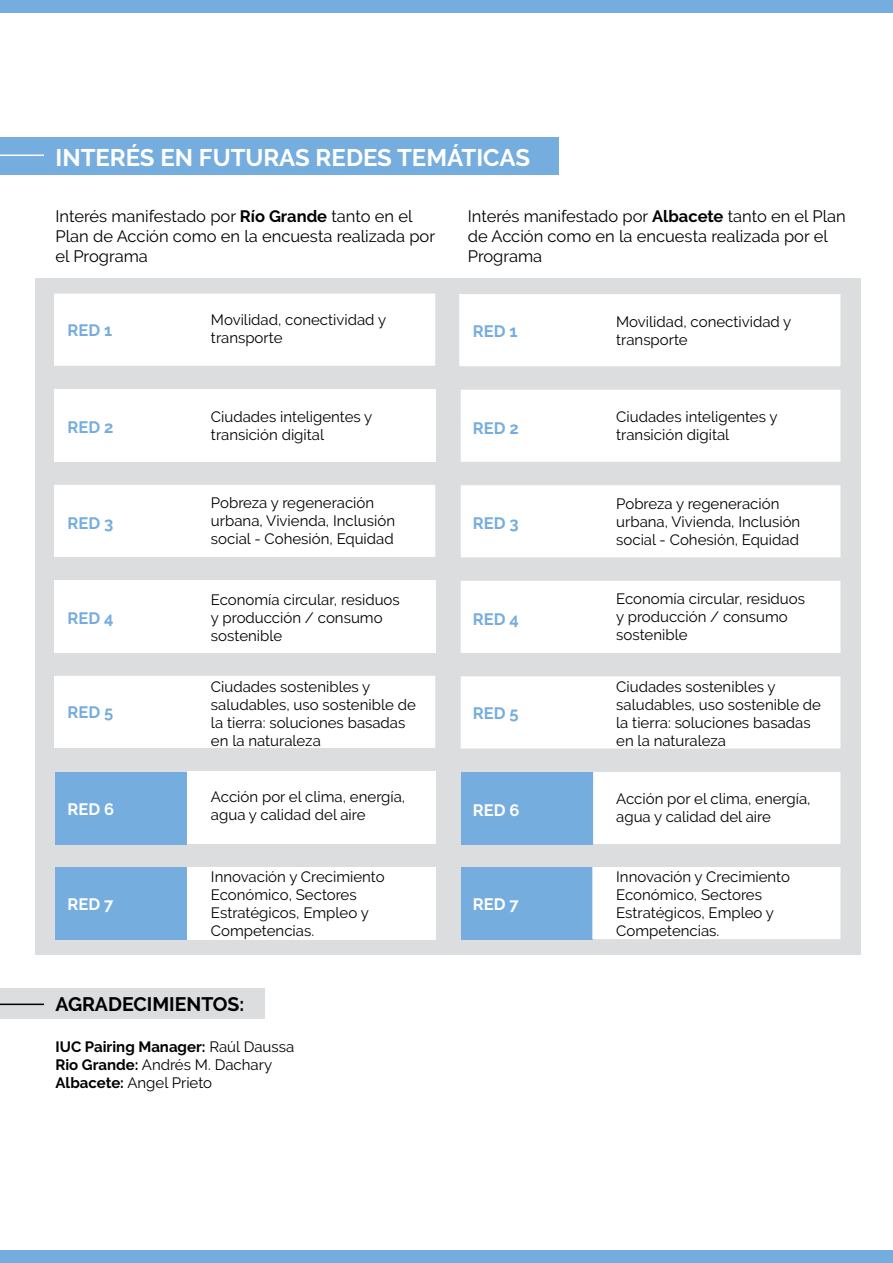
<style>
.page{position:relative;width:893px;height:1263px;background:#fff}
.page>*{position:absolute;margin:0;border:0;box-sizing:border-box;transform-origin:0 0}
.t1{font:700 24px "Raleway";color:#fff}
.t2{font:700 19.5px "Raleway";color:#000}
.t3{font:16.5px/19.8px "Raleway";color:#000}
.t4{font:700 16.5px "Raleway";color:#75adde}
.t5{font:700 16.5px "Raleway";color:#fff}
.t6{font:15px/18px "Raleway";color:#000}
.t7{font:700 15px/18px "Raleway";color:#000}
.s1{font-weight:700}
.s2{font-weight:400}
</style>
<div class="page">
<div style="left:35px;top:279px;width:825px;height:676px;background:#dcddde"></div>
<div style="left:0;top:988px;width:264px;height:31px;background:#dcddde"></div>
<div style="left:0;top:137px;width:558px;height:38px;background:#75adde"></div>
<hr style="left:0;top:155px;width:44px;height:1px;background:#fff">
<hr style="left:0;top:1003px;width:44px;height:2px;background:#000">
<div style="left:54px;top:294px;width:381px;height:72px;background:#fff"></div>
<div style="left:54px;top:389px;width:381px;height:72px;background:#fff"></div>
<div style="left:56px;top:772px;width:131px;height:72px;background:#75adde"></div>
<div style="left:56px;top:867px;width:131px;height:72px;background:#75adde"></div>
<div style="left:54px;top:485px;width:381px;height:72px;background:#fff"></div>
<div style="left:54px;top:580px;width:381px;height:72px;background:#fff"></div>
<div style="left:187px;top:771px;width:248px;height:73px;background:#fff"></div>
<div style="left:187px;top:867px;width:248px;height:72px;background:#fff"></div>
<div style="left:54px;top:676px;width:381px;height:72px;background:#fff"></div>
<div style="left:459px;top:294px;width:381px;height:72px;background:#fff"></div>
<div style="left:461px;top:390px;width:379px;height:72px;background:#fff"></div>
<div style="left:461px;top:485px;width:379px;height:72px;background:#fff"></div>
<div style="left:461px;top:581px;width:379px;height:72px;background:#fff"></div>
<div style="left:461px;top:868px;width:131px;height:72px;background:#75adde"></div>
<div style="left:461px;top:772px;width:131px;height:72px;background:#75adde"></div>
<div style="left:461px;top:676px;width:379px;height:72px;background:#fff"></div>
<div style="left:593px;top:772px;width:247px;height:72px;background:#fff"></div>
<div style="left:592px;top:867px;width:248px;height:72px;background:#fff"></div>
<div style="left:0;top:0;width:893px;height:13px;background:#75adde"></div>
<div style="left:0;top:1250px;width:893px;height:13px;background:#75adde"></div>
<h1 class="t1" style="left:56px;top:144px;width:476px">INTERÉS EN FUTURAS REDES TEMÁTICAS</h1>
<p class="t3" style="left:56px;top:206px;width:381px">Interés manifestado por <span class="s1">Río Grande</span> tanto en el<br>Plan de Acción como en la encuesta realizada por el Programa</p>
<p class="t3" style="left:468px;top:206px;width:380px">Interés manifestado por <span class="s1">Albacete</span> tanto en el Plan de Acción como en la encuesta realizada por el<br>Programa</p>
<p class="t4" style="left:68px;top:321px;width:46px">RED 1</p>
<p class="t6" style="left:211px;top:310px;width:177px">Movilidad, conectividad y transporte</p>
<p class="t4" style="left:473px;top:321px;width:46px">RED 1</p>
<p class="t6" style="left:616px;top:312px;width:177px">Movilidad, conectividad y transporte</p>
<p class="t4" style="left:68px;top:418px;width:47px">RED 2</p>
<p class="t6" style="left:211px;top:407px;width:163px">Ciudades inteligentes y transición digital</p>
<p class="t4" style="left:473px;top:418px;width:47px">RED 2</p>
<p class="t6" style="left:616px;top:408px;width:163px">Ciudades inteligentes y transición digital</p>
<p class="t4" style="left:68px;top:513px;width:47px">RED 3</p>
<p class="t6" style="left:211px;top:494px;width:186px">Pobreza y regeneración urbana, Vivienda, Inclusión social - Cohesión, Equidad</p>
<p class="t4" style="left:473px;top:513px;width:47px">RED 3</p>
<p class="t6" style="left:616px;top:494px;width:186px">Pobreza y regeneración urbana, Vivienda, Inclusión social - Cohesión, Equidad</p>
<p class="t4" style="left:68px;top:609px;width:48px">RED 4</p>
<p class="t4" style="left:68px;top:703px;width:47px">RED 5</p>
<p class="t6" style="left:211px;top:591px;width:190px">Economía circular, residuos y producción / consumo sostenible</p>
<p class="t6" style="left:211px;top:677px;width:206px">Ciudades sostenibles y saludables, uso sostenible de la tierra: soluciones basadas en la naturaleza</p>
<p class="t4" style="left:473px;top:609px;width:48px">RED 4</p>
<p class="t4" style="left:473px;top:703px;width:47px">RED 5</p>
<p class="t6" style="left:616px;top:590px;width:190px">Economía circular, residuos y producción / consumo sostenible</p>
<p class="t6" style="left:616px;top:678px;width:206px">Ciudades sostenibles y saludables, uso sostenible de la tierra: soluciones basadas en la naturaleza</p>
<p class="t5" style="left:68px;top:800px;width:48px">RED 6</p>
<p class="t6" style="left:211px;top:788px;width:196px">Acción por el clima, energía, agua y calidad del aire</p>
<p class="t5" style="left:473px;top:801px;width:48px">RED 6</p>
<p class="t6" style="left:616px;top:790px;width:196px">Acción por el clima, energía, agua y calidad del aire</p>
<p class="t5" style="left:68px;top:894px;width:47px">RED 7</p>
<p class="t6" style="left:211px;top:867px;width:175px">Innovación y Crecimiento<br>Económico, Sectores<br>Estratégicos, Empleo y<br>Competencias.</p>
<p class="t5" style="left:473px;top:895px;width:47px">RED 7</p>
<p class="t6" style="left:616px;top:867px;width:175px">Innovación y Crecimiento<br>Económico, Sectores<br>Estratégicos, Empleo y<br>Competencias.</p>
<h2 class="t2" style="left:56px;top:993px;width:190px">AGRADECIMIENTOS:</h2>
<p class="t7" style="left:56px;top:1038px;width:240px">IUC Pairing Manager: <span class="s2">Raúl Daussa<br></span>Rio Grande: <span class="s2">Andrés M. Dachary<br></span>Albacete: <span class="s2">Angel Prieto</span></p>
</div>
